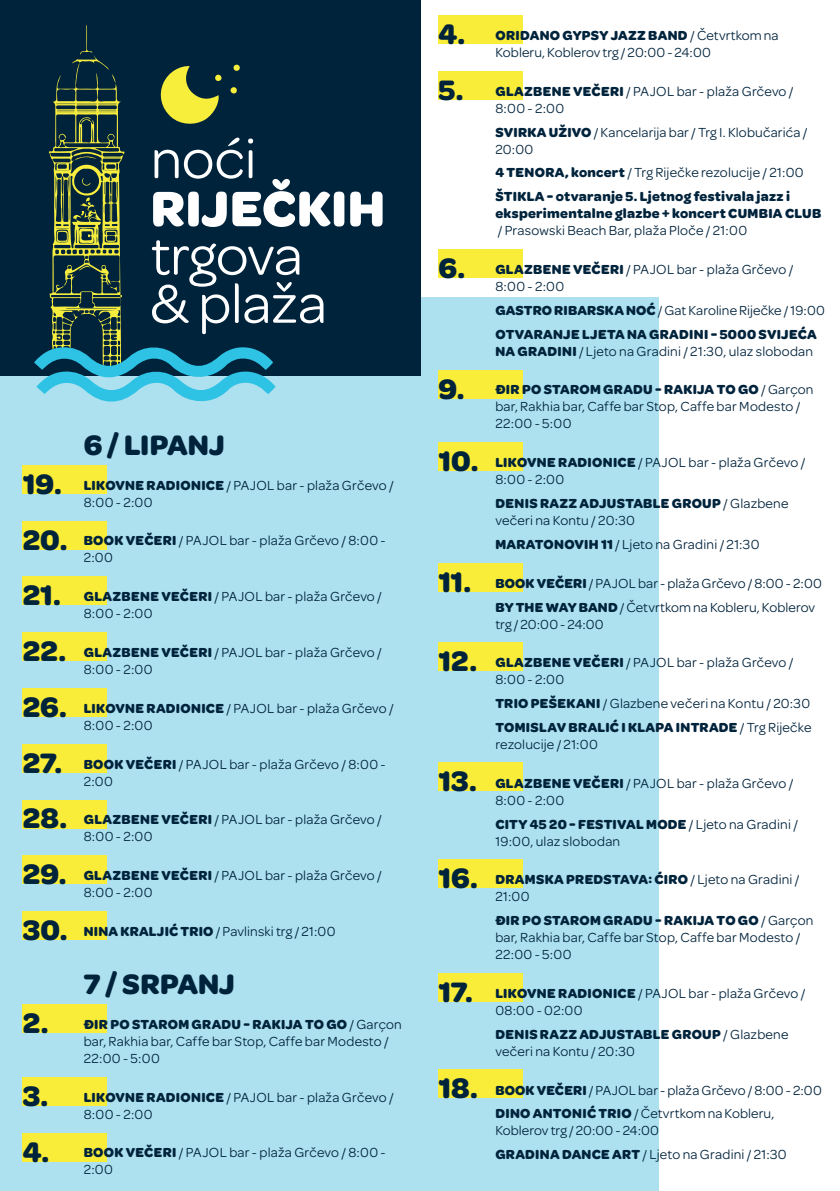
<style>
.page{position:relative;width:840px;height:1191px;background:#fff}
.page>*{position:absolute;margin:0;border:0;box-sizing:border-box;transform-origin:0 0}
.t1{font:57.8px/48.2px "Omnes";letter-spacing:-.01em;color:#fff}
.t2{font:700 53px "Omnes";letter-spacing:.005em;color:#fff}
.t3{font:700 30px/56px "Omnes";letter-spacing:.005em;color:#00233c}
.t4{font:14px/17px "Omnes";letter-spacing:.015em;color:#00233c}
.t5{font:700 14px/23.8px "Omnes";letter-spacing:.02em;color:#00233c}
.s1{font-weight:700}
.s2{font-weight:400}
</style>
<div class="page">
<div style="left:0;top:297px;width:658px;height:894px;background:#aee1ef"></div>
<div style="left:0;top:0;width:420px;height:376px;background:#00233c"></div>
<div style="left:23px;top:1003px;width:84px;height:29px;background:#f9ed39"></div>
<div style="left:23px;top:1076px;width:84px;height:29px;background:#f9ed39"></div>
<div style="left:23px;top:1133px;width:84px;height:29px;background:#f9ed39"></div>
<div style="left:438px;top:71px;width:84px;height:29px;background:#f9ed39"></div>
<div style="left:438px;top:15px;width:84px;height:29px;background:#f9ed39"></div>
<div style="left:438px;top:249px;width:84px;height:29px;background:#f9ed39"></div>
<div style="left:438px;top:370px;width:84px;height:29px;background:#f9ed39"></div>
<div style="left:438px;top:442px;width:84px;height:29px;background:#f9ed39"></div>
<div style="left:438px;top:563px;width:84px;height:29px;background:#f9ed39"></div>
<div style="left:438px;top:642px;width:84px;height:29px;background:#f9ed39"></div>
<div style="left:438px;top:762px;width:84px;height:29px;background:#f9ed39"></div>
<div style="left:438px;top:859px;width:84px;height:29px;background:#f9ed39"></div>
<div style="left:438px;top:973px;width:84px;height:28px;background:#f9ed39"></div>
<div style="left:438px;top:1069px;width:84px;height:29px;background:#f9ed39"></div>
<svg style="left:34px;top:25px;width:241px;height:377px"></svg>
<div style="left:23px;top:465px;width:84px;height:28px;background:#f9ed39"></div>
<div style="left:23px;top:688px;width:84px;height:29px;background:#f9ed39"></div>
<div style="left:23px;top:521px;width:84px;height:29px;background:#f9ed39"></div>
<div style="left:23px;top:744px;width:84px;height:29px;background:#f9ed39"></div>
<div style="left:23px;top:576px;width:84px;height:29px;background:#f9ed39"></div>
<div style="left:23px;top:799px;width:84px;height:29px;background:#f9ed39"></div>
<div style="left:23px;top:632px;width:84px;height:29px;background:#f9ed39"></div>
<div style="left:23px;top:855px;width:84px;height:29px;background:#f9ed39"></div>
<div style="left:23px;top:911px;width:84px;height:29px;background:#f9ed39"></div>
<h1 class="t1" style="left:151px;top:131px;width:107px">noći</h1>
<h2 class="t2" style="left:151px;top:169px;width:236px">RIJEČKIH</h2>
<h1 class="t1" style="left:151px;top:228px;width:178px">trgova &amp; plaža</h1>
<h3 class="t3" style="left:23px;top:454px;width:41px">19.</h3>
<h3 class="t3" style="left:23px;top:510px;width:46px">20.</h3>
<h3 class="t3" style="left:23px;top:565px;width:40px">21.</h3>
<h3 class="t3" style="left:23px;top:621px;width:45px">22.</h3>
<h3 class="t3" style="left:23px;top:677px;width:46px">26.</h3>
<h3 class="t3" style="left:23px;top:733px;width:41px">27.</h3>
<h3 class="t3" style="left:23px;top:789px;width:46px">28.</h3>
<h3 class="t3" style="left:23px;top:844px;width:47px">29.<br>30.</h3>
<h3 class="t3" style="left:23px;top:993px;width:27px">2.</h3>
<h3 class="t3" style="left:23px;top:1065px;width:28px">3.<br>4.</h3>
<h3 class="t3" style="left:84px;top:415px;width:142px">6 / LIPANJ</h3>
<p class="t4" style="left:84px;top:475px;width:311px"><span class="s1">LIKOVNE RADIONICE</span> / PAJOL bar - plaža Grčevo /<br>8:00 - 2:00</p>
<p class="t4" style="left:84px;top:531px;width:303px"><span class="s1">BOOK VEČERI</span> / PAJOL bar - plaža Grčevo / 8:00 -<br>2:00</p>
<p class="t4" style="left:84px;top:587px;width:299px"><span class="s1">GLAZBENE VEČERI</span> / PAJOL bar - plaža Grčevo /<br>8:00 - 2:00</p>
<p class="t4" style="left:84px;top:643px;width:299px"><span class="s1">GLAZBENE VEČERI</span> / PAJOL bar - plaža Grčevo /<br>8:00 - 2:00</p>
<p class="t4" style="left:84px;top:699px;width:311px"><span class="s1">LIKOVNE RADIONICE</span> / PAJOL bar - plaža Grčevo /<br>8:00 - 2:00</p>
<p class="t4" style="left:84px;top:754px;width:303px"><span class="s1">BOOK VEČERI</span> / PAJOL bar - plaža Grčevo / 8:00 -<br>2:00</p>
<p class="t4" style="left:84px;top:810px;width:299px"><span class="s1">GLAZBENE VEČERI</span> / PAJOL bar - plaža Grčevo /<br>8:00 - 2:00</p>
<p class="t4" style="left:84px;top:866px;width:299px"><span class="s1">GLAZBENE VEČERI</span> / PAJOL bar - plaža Grčevo /<br>8:00 - 2:00</p>
<p class="t4" style="left:84px;top:922px;width:253px"><span class="s1">NINA KRALJIĆ TRIO</span> / Pavlinski trg / 21:00</p>
<h3 class="t3" style="left:84px;top:954px;width:153px">7 / SRPANJ</h3>
<p class="t4" style="left:84px;top:1014px;width:319px"><span class="s1">ĐIR PO STAROM GRADU - RAKIJA TO GO</span> / Garçon bar, Rakhia bar, Caffe bar Stop, Caffe bar Modesto /<br>22:00 - 5:00</p>
<p class="t4" style="left:84px;top:1087px;width:311px"><span class="s1">LIKOVNE RADIONICE</span> / PAJOL bar - plaža Grčevo /<br>8:00 - 2:00</p>
<p class="t4" style="left:84px;top:1143px;width:303px"><span class="s1">BOOK VEČERI</span> / PAJOL bar - plaža Grčevo / 8:00 -<br>2:00</p>
<h3 class="t3" style="left:438px;top:5px;width:28px">4.</h3>
<h3 class="t3" style="left:438px;top:60px;width:27px">5.</h3>
<h3 class="t3" style="left:438px;top:238px;width:28px">6.</h3>
<h3 class="t3" style="left:438px;top:359px;width:28px">9.</h3>
<h3 class="t3" style="left:438px;top:431px;width:42px">10.</h3>
<h3 class="t3" style="left:438px;top:552px;width:34px">11.</h3>
<h3 class="t3" style="left:438px;top:631px;width:40px">12.</h3>
<h3 class="t3" style="left:438px;top:751px;width:40px">13.</h3>
<h3 class="t3" style="left:438px;top:848px;width:41px">16.</h3>
<h3 class="t3" style="left:438px;top:962px;width:36px">17.</h3>
<h3 class="t3" style="left:438px;top:1058px;width:41px">18.</h3>
<p class="t4" style="left:495px;top:26px;width:284px"><span class="s1">ORIDANO GYPSY JAZZ BAND</span> / Četvrtkom na<br>Kobleru, Koblerov trg / 20:00 - 24:00</p>
<p class="t4" style="left:495px;top:82px;width:299px"><span class="s1">GLAZBENE VEČERI</span> / PAJOL bar - plaža Grčevo /<br>8:00 - 2:00</p>
<p class="t4" style="left:495px;top:123px;width:313px"><span class="s1">SVIRKA UŽIVO</span> / Kancelarija bar / Trg I. Klobučarića /<br>20:00</p>
<p class="t5" style="left:495px;top:160px;width:309px">4 TENORA, koncert <span class="s2">/ Trg Riječke rezolucije / 21:00<br></span>ŠTIKLA - otvaranje 5. Ljetnog festivala jazz i</p>
<p class="t5" style="left:495px;top:201px;width:327px">eksperimentalne glazbe + koncert CUMBIA CLUB</p>
<p class="t4" style="left:497px;top:221px;width:251px">/ Prasowski Beach Bar, plaža Ploče / 21:00</p>
<p class="t4" style="left:495px;top:260px;width:299px"><span class="s1">GLAZBENE VEČERI</span> / PAJOL bar - plaža Grčevo /<br>8:00 - 2:00</p>
<p class="t5" style="left:495px;top:297px;width:331px">GASTRO RIBARSKA NOĆ <span class="s2">/ Gat Karoline Riječke / 19:00<br></span>OTVARANJE LJETA NA GRADINI - 5000 SVIJEĆA</p>
<p class="t4" style="left:495px;top:342px;width:319px"><span class="s1">NA GRADINI</span> / Ljeto na Gradini / 21:30, ulaz slobodan</p>
<p class="t4" style="left:495px;top:380px;width:319px"><span class="s1">ĐIR PO STAROM GRADU - RAKIJA TO GO</span> / Garçon bar, Rakhia bar, Caffe bar Stop, Caffe bar Modesto /<br>22:00 - 5:00</p>
<p class="t4" style="left:495px;top:453px;width:311px"><span class="s1">LIKOVNE RADIONICE</span> / PAJOL bar - plaža Grčevo /<br>8:00 - 2:00</p>
<p class="t4" style="left:495px;top:494px;width:294px"><span class="s1">DENIS RAZZ ADJUSTABLE GROUP</span> / Glazbene večeri na Kontu / 20:30</p>
<p class="t4" style="left:495px;top:535px;width:265px"><span class="s1">MARATONOVIH 11</span> / Ljeto na Gradini / 21:30</p>
<p class="t4" style="left:495px;top:570px;width:328px;line-height:23.8px"><span class="s1">BOOK VEČERI</span> / PAJOL bar - plaža Grčevo / 8:00 - 2:00<br><span class="s1">BY THE WAY BAND</span> / Četvrtkom na Kobleru, Koblerov</p>
<p class="t4" style="left:495px;top:614px;width:110px">trg / 20:00 - 24:00</p>
<p class="t4" style="left:495px;top:653px;width:299px"><span class="s1">GLAZBENE VEČERI</span> / PAJOL bar - plaža Grčevo /<br>8:00 - 2:00</p>
<p class="t5" style="left:495px;top:691px;width:317px">TRIO PEŠEKANI <span class="s2">/ Glazbene večeri na Kontu / 20:30<br></span>TOMISLAV BRALIĆ I KLAPA INTRADE <span class="s2">/ Trg Riječke</span></p>
<p class="t4" style="left:495px;top:735px;width:104px">rezolucije / 21:00</p>
<p class="t4" style="left:495px;top:774px;width:299px"><span class="s1">GLAZBENE VEČERI</span> / PAJOL bar - plaža Grčevo /<br>8:00 - 2:00</p>
<p class="t4" style="left:495px;top:814px;width:304px"><span class="s1">CITY 45 20 - FESTIVAL MODE</span> / Ljeto na Gradini /<br>19:00, ulaz slobodan</p>
<p class="t5" style="left:495px;top:870px;width:305px;line-height:17px">DRAMSKA PREDSTAVA: ĆIRO <span class="s2">/ Ljeto na Gradini /<br>21:00</span></p>
<p class="t4" style="left:495px;top:911px;width:319px"><span class="s1">ĐIR PO STAROM GRADU - RAKIJA TO GO</span> / Garçon bar, Rakhia bar, Caffe bar Stop, Caffe bar Modesto /<br>22:00 - 5:00</p>
<p class="t4" style="left:495px;top:984px;width:311px"><span class="s1">LIKOVNE RADIONICE</span> / PAJOL bar - plaža Grčevo /<br>08:00 - 02:00</p>
<p class="t4" style="left:495px;top:1025px;width:294px"><span class="s1">DENIS RAZZ ADJUSTABLE GROUP</span> / Glazbene večeri na Kontu / 20:30</p>
<p class="t4" style="left:495px;top:1077px;width:328px;line-height:23.8px"><span class="s1">BOOK VEČERI</span> / PAJOL bar - plaža Grčevo / 8:00 - 2:00<br><span class="s1">DINO ANTONIĆ TRIO</span> / Četvrtkom na Kobleru,</p>
<p class="t4" style="left:495px;top:1118px;width:293px;line-height:23.8px">Koblerov trg / 20:00 - 24:00<br><span class="s1">GRADINA DANCE ART</span> / Ljeto na Gradini / 21:30</p>
</div>
